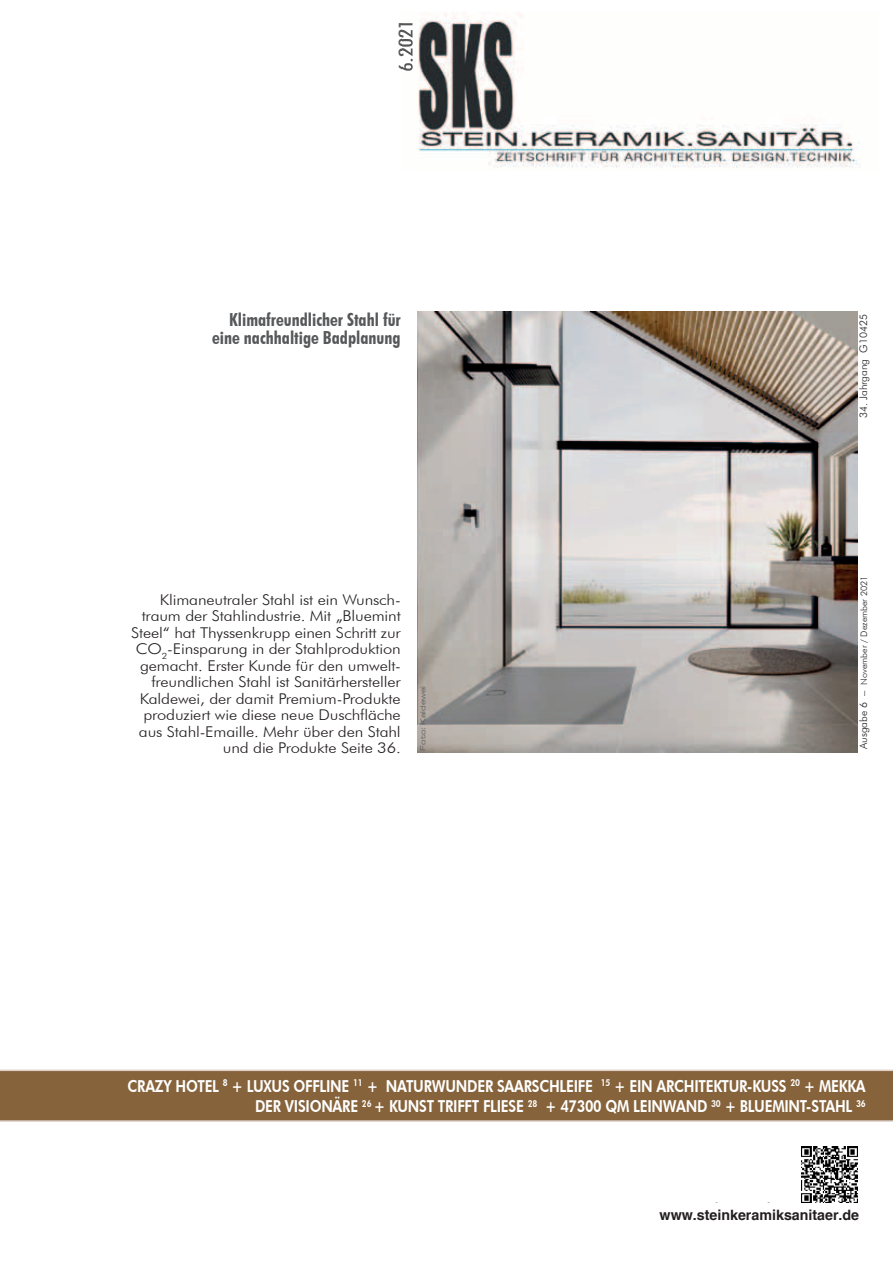
<style>
.page{position:relative;width:893px;height:1263px;background:#fff}
.page>*{position:absolute;margin:0;border:0;box-sizing:border-box;transform-origin:0 0}
.t1{font:500 condensed 18.75px "Futura BT";color:#565658;scale:1.27 1}
.t2{font:700 condensed 18px/18px "Futura BT";color:#57585a;text-align:right}
.t3{font:800 16.5px/20.9px "Futura BT";letter-spacing:-.02em;color:#fff;text-align:right;scale:.84 1}
.t4{font:15px "Gill Sans";letter-spacing:.025em;color:#231f20;scale:1.2 1}
.t5{font:300 14.85px/16.5px "Futura BT";letter-spacing:-.01em;color:#231f20;text-align:right;scale:1.11 1}
.t6{font:700 14.25px "Helvetica";color:#231f20}
.t7{font:300 10.5px "Futura BT";color:#231f20}
.t8{font:300 9px "Futura BT";color:#231f20}
.t9{font:7.5px "Eurostile Extended";color:#57585a}
.s1{font-size:10.5px}
</style>
<div class="page">
<img style="left:802px;top:1147px;width:55px;height:55px">
<img style="left:418px;top:12px;width:443px;height:156px">
<img style="left:403px;top:23px;width:10px;height:48px">
<div style="left:0;top:1070px;width:893px;height:51px;background:#86633b"></div>
<hr style="left:0;top:1069px;width:893px;height:2px;background:#ded0c9">
<hr style="left:0;top:1120px;width:893px;height:2px;background:#ded0c9">
<img style="left:417px;top:312px;width:440px;height:440px">
<p class="t1" style="left:394px;top:72px;width:42px;rotate:-90deg">6.2021</p>
<p class="t2" style="left:212px;top:310px;width:190px">Klimafreundlicher Stahl für eine nachhaltige Badplanung</p>
<p class="t5" style="left:131px;top:591px;width:244px">Klimaneutraler Stahl ist ein Wunsch&shy;traum der Stahlindustrie. Mit „Bluemint Steel“ hat Thyssenkrupp einen Schritt zur CO<sub>2</sub>-Einsparung in der Stahlproduktion gemacht. Erster Kunde für den umwelt&shy;freundlichen Stahl ist Sanitärhersteller Kaldewei, der damit Premium-Produkte produziert wie diese neue Duschfläche aus Stahl-Emaille. Mehr über den Stahl und die Produkte Seite 36.</p>
<p class="t9" style="left:419px;top:751px;width:66px;rotate:-90deg">Foto: Kaldewei</p>
<p class="t7" style="left:857px;top:418px;width:105px;rotate:-90deg">34. Jahrgang G10425</p>
<p class="t8" style="left:858px;top:749px;width:175px;rotate:-90deg"><span class="s1">Ausgabe 6 –</span> November / Dezember 2021</p>
<p class="t3" style="left:128px;top:1075px;width:880px">CRAZY HOTEL <sup>8</sup> + LUXUS OFFLINE <sup>11</sup> + NATURWUNDER SAARSCHLEIFE <sup>15</sup> + EIN ARCHITEKTUR-KUSS <sup>20</sup> + MEKKA<br>DER VISIONÄRE <sup>26</sup> + KUNST TRIFFT FLIESE <sup>28</sup> + 47300 QM LEINWAND <sup>30</sup> + BLUEMINT-STAHL <sup>36</sup></p>
<p class="t4" style="left:635px;top:1199px;width:187px">www.steinkeramiksanitaer.de</p>
<p class="t6" style="left:660px;top:1206px;width:201px">www.steinkeramiksanitaer.de</p>
</div>
